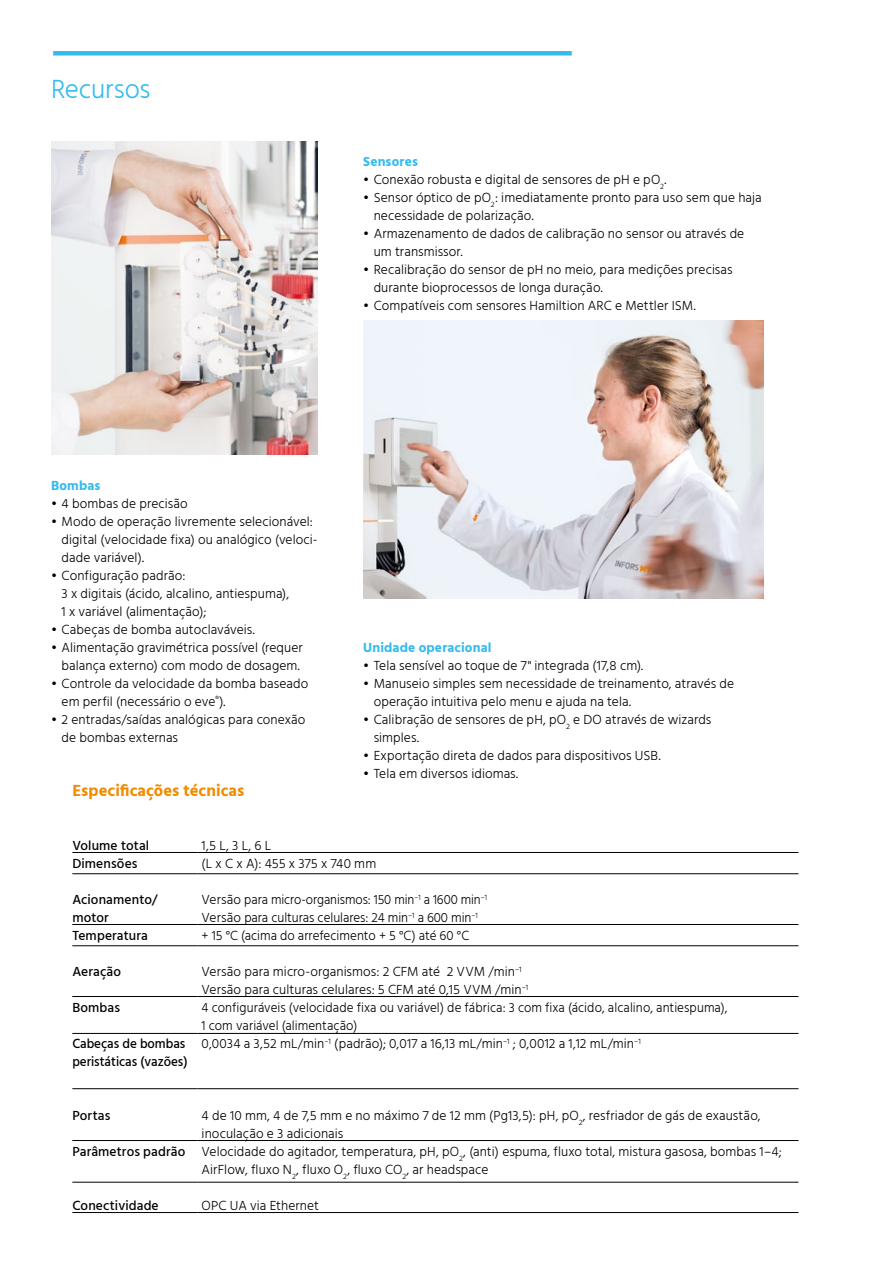
<style>
.page{position:relative;width:881px;height:1263px;background:#fff}
.page>*{position:absolute;margin:0;border:0;box-sizing:border-box;transform-origin:0 0}
.t1{font:300 27px "Hind";letter-spacing:-.01em;color:#3be}
.t2{font:700 16.5px "Hind";color:#f28b00}
.t3{font:300 13.5px/18px "Hind";letter-spacing:.005em;color:#000}
.t4{font:500 13.5px/18px "Hind";letter-spacing:.005em;color:#000}
.t5{font:700 13.5px "Hind";letter-spacing:.01em;color:#3be}
.s1{font-weight:500}
</style>
<div class="page">
<div style="left:53px;top:51px;width:518px;height:5px;background:#3be"></div>
<img style="left:51px;top:142px;width:266px;height:312px">
<img style="left:363px;top:321px;width:400px;height:277px">
<hr style="left:72px;top:852px;width:125px;height:1px;background:#000">
<hr style="left:197px;top:852px;width:601px;height:1px;background:#000">
<hr style="left:72px;top:873px;width:125px;height:1px;background:#000">
<hr style="left:197px;top:873px;width:601px;height:1px;background:#000">
<hr style="left:72px;top:924px;width:125px;height:1px;background:#000">
<hr style="left:197px;top:924px;width:601px;height:1px;background:#000">
<hr style="left:72px;top:945px;width:125px;height:1px;background:#000">
<hr style="left:197px;top:945px;width:601px;height:1px;background:#000">
<hr style="left:72px;top:996px;width:125px;height:1px;background:#000">
<hr style="left:197px;top:996px;width:601px;height:1px;background:#000">
<hr style="left:72px;top:1033px;width:125px;height:1px;background:#000">
<hr style="left:197px;top:1033px;width:601px;height:1px;background:#000">
<hr style="left:72px;top:1088px;width:125px;height:1px;background:#000">
<hr style="left:197px;top:1088px;width:601px;height:1px;background:#000">
<hr style="left:72px;top:1140px;width:125px;height:1px;background:#000">
<hr style="left:197px;top:1140px;width:601px;height:1px;background:#000">
<hr style="left:72px;top:1182px;width:125px;height:1px;background:#000">
<hr style="left:197px;top:1182px;width:601px;height:1px;background:#000">
<hr style="left:72px;top:1212px;width:125px;height:1px;background:#000">
<hr style="left:197px;top:1212px;width:601px;height:1px;background:#000">
<h1 class="t1" style="left:51px;top:71px;width:101px">Recursos</h1>
<p class="t5" style="left:363px;top:154px;width:56px">Sensores</p>
<p class="t3" style="left:363px;top:171px;width:304px">• Conexão robusta e digital de sensores de pH e pO<sub>2</sub>.</p>
<p class="t3" style="left:373px;top:189px;width:389px;text-indent:-10px">• Sensor óptico de pO<sub>2</sub>: imediatamente pronto para uso sem que haja necessidade de polarização.</p>
<p class="t3" style="left:373px;top:225px;width:372px;text-indent:-11px">• Armazenamento de dados de calibração no sensor ou através de um transmissor.</p>
<p class="t3" style="left:373px;top:261px;width:360px;text-indent:-11px">• Recalibração do sensor de pH no meio, para medições precisas durante bioprocessos de longa duração.</p>
<p class="t3" style="left:363px;top:297px;width:334px">• Compatíveis com sensores Hamiltion ARC e Mettler ISM.</p>
<p class="t5" style="left:51px;top:478px;width:51px">Bombas</p>
<p class="t3" style="left:51px;top:495px;width:138px">• 4 bombas de precisão</p>
<p class="t3" style="left:62px;top:513px;width:257px;text-indent:-11px">• Modo de operação livremente selecionável: digital (velocidade fixa) ou analógico (veloci&shy;dade variável).</p>
<p class="t3" style="left:62px;top:567px;width:229px;text-indent:-11px">• Configuração padrão:<br>3 x digitais (ácido, alcalino, antiespuma),<br>1 x variável (alimentação);</p>
<p class="t3" style="left:51px;top:621px;width:205px">• Cabeças de bomba autoclaváveis.</p>
<p class="t3" style="left:51px;top:639px;width:253px;text-align:center">• Alimentação gravimétrica possível (requer balança externo) com modo de dosagem.</p>
<p class="t3" style="left:62px;top:675px;width:248px;text-indent:-11px">• Controle da velocidade da bomba baseado em perfil (necessário o eve<sup>®</sup>).</p>
<p class="t3" style="left:62px;top:711px;width:245px;text-indent:-11px">• 2 entradas/saídas analógicas para conexão de bombas externas</p>
<p class="t2" style="left:72px;top:781px;width:173px">Especificações técnicas</p>
<p class="t5" style="left:363px;top:640px;width:130px">Unidade operacional</p>
<p class="t3" style="left:363px;top:657px;width:281px">• Tela sensível ao toque de 7" integrada (17,8 cm).</p>
<p class="t3" style="left:373px;top:675px;width:362px;text-indent:-11px">• Manuseio simples sem necessidade de treinamento, através de operação intuitiva pelo menu e ajuda na tela.</p>
<p class="t3" style="left:373px;top:711px;width:339px;text-indent:-11px">• Calibração de sensores de pH, pO<sub>2</sub> e DO através de wizards simples.</p>
<p class="t3" style="left:363px;top:747px;width:299px">• Exportação direta de dados para dispositivos USB.</p>
<p class="t3" style="left:363px;top:765px;width:156px">• Tela em diversos idiomas.</p>
<p class="t4" style="left:72px;top:838px;width:78px">Volume total</p>
<p class="t3" style="left:201px;top:837px;width:71px">1,5 L, 3 L, 6 L</p>
<p class="t4" style="left:72px;top:856px;width:67px">Dimensões</p>
<p class="t3" style="left:201px;top:855px;width:176px">(L x C x A): 455 x 375 x 740 mm</p>
<p class="t4" style="left:72px;top:892px;width:87px">Acionamento/ motor</p>
<p class="t3" style="left:201px;top:891px;width:287px">Versão para micro-organismos: 150 min<sup>–1</sup> a 1600 min<sup>–1<br></sup>Versão para culturas celulares: 24 min<sup>–1</sup> a 600 min<sup>–1</sup></p>
<p class="t4" style="left:72px;top:928px;width:77px">Temperatura</p>
<p class="t3" style="left:201px;top:927px;width:269px">+ 15 °C (acima do arrefecimento + 5 °C) até 60 °C</p>
<p class="t4" style="left:72px;top:964px;width:50px">Aeração</p>
<p class="t3" style="left:201px;top:963px;width:328px">Versão para micro-organismos: 2 CFM até 2 VVM /min<sup>–1<br></sup>Versão para culturas celulares: 5 CFM até 0,15 VVM /min<sup>–1</sup></p>
<p class="t4" style="left:72px;top:1000px;width:49px">Bombas</p>
<p class="t3" style="left:201px;top:999px;width:527px">4 configuráveis (velocidade fixa ou variável) de fábrica: 3 com fixa (ácido, alcalino, antiespuma),<br>1 com variável (alimentação)</p>
<p class="t4" style="left:72px;top:1036px;width:117px">Cabeças de bombas peristáticas (vazões)</p>
<p class="t3" style="left:201px;top:1035px;width:440px">0,0034 a 3,52 mL/min<sup>–1</sup> (padrão); 0,017 a 16,13 mL/min<sup>–1</sup> ; 0,0012 a 1,12 mL/min<sup>–1</sup></p>
<p class="t4" style="left:72px;top:1108px;width:40px">Portas</p>
<p class="t3" style="left:201px;top:1107px;width:560px">4 de 10 mm, 4 de 7,5 mm e no máximo 7 de 12 mm (Pg13,5): pH, pO<sub>2</sub>, resfriador de gás de exaustão,</p>
<p class="t3" style="left:201px;top:1125px;width:143px">inoculação e 3 adicionais</p>
<p class="t3" style="left:72px;top:1143px;width:710px"><span class="s1">Parâmetros padrão</span> Velocidade do agitador, temperatura, pH, pO<sub>2</sub>, (anti) espuma, fluxo total, mistura gasosa, bombas 1–4;</p>
<p class="t3" style="left:201px;top:1161px;width:288px">AirFlow, fluxo N<sub>2</sub>, fluxo O<sub>2</sub>, fluxo CO<sub>2</sub>, ar headspace</p>
<p class="t4" style="left:72px;top:1198px;width:88px">Conectividade</p>
<p class="t3" style="left:201px;top:1197px;width:119px">OPC UA via Ethernet</p>
</div>
